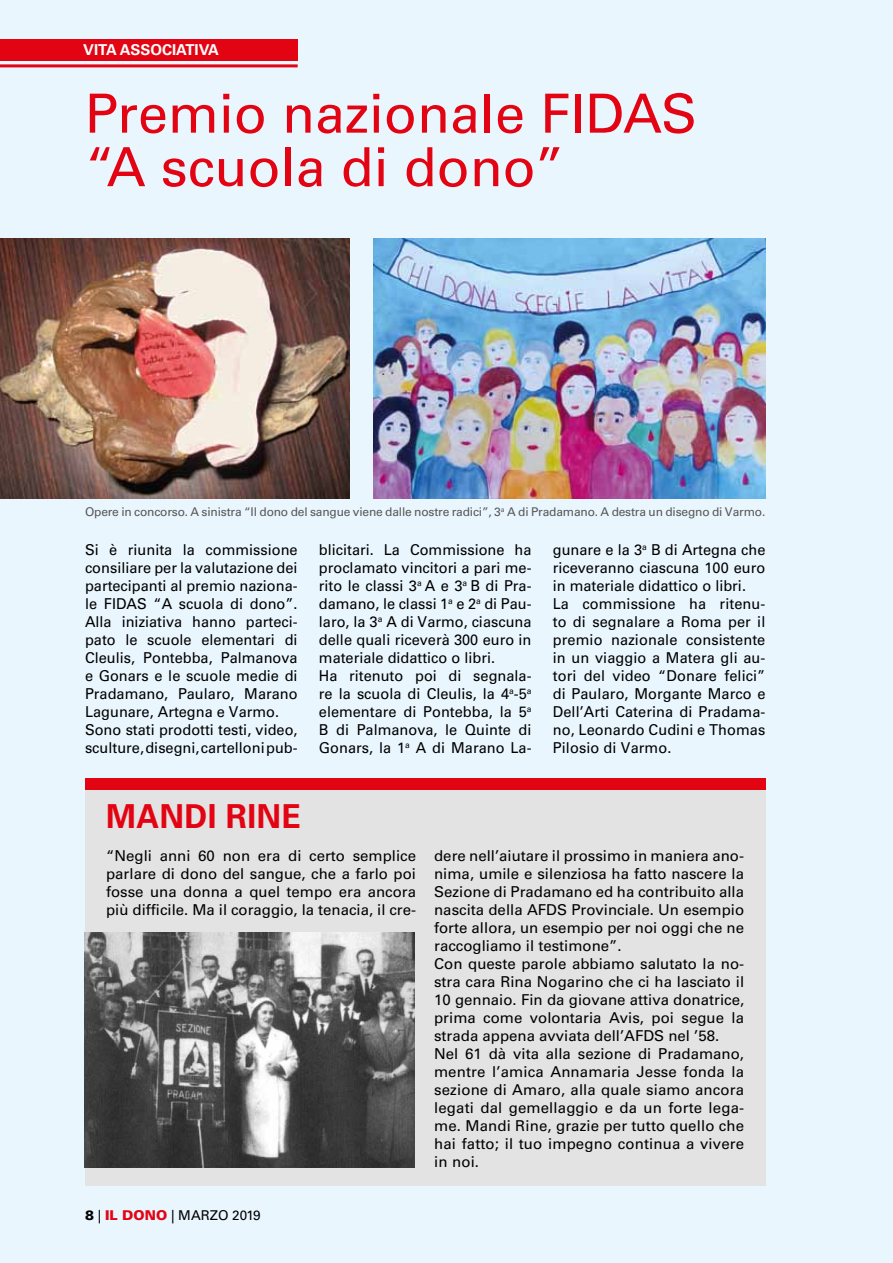
<style>
.page{position:relative;width:893px;height:1263px;background:#eaf6fe}
.page>*{position:absolute;margin:0;border:0;box-sizing:border-box;transform-origin:0 0}
.t1{font:54px/53.6px "Univers LT Std";color:#e30413}
.t2{font:700 33px "Univers LT Std";color:#e30413;scale:.96 1}
.t3{font:15px/18px "Univers LT Std";color:#000}
.t4{font:700 15px "Univers LT Std";color:#fff}
.t5{font:13.5px "Univers LT Std";color:#000}
.t6{font:12px "Univers LT Std";letter-spacing:-.015em;color:#575756}
.s1{font-weight:900}
.s2{font-weight:900;color:#e30413}
</style>
<div class="page">
<hr style="left:0;top:64px;width:298px;height:3px;background:#e30413">
<div style="left:0;top:39px;width:298px;height:22px;background:#e30413"></div>
<div style="left:85px;top:780px;width:680px;height:405px;background:#e3e3e3"></div>
<img style="left:85px;top:933px;width:329px;height:235px">
<div style="left:85px;top:778px;width:680px;height:12px;background:#e30413"></div>
<img style="left:373px;top:239px;width:392px;height:259px">
<img style="left:0;top:239px;width:349px;height:259px">
<p class="t4" style="left:83px;top:41px;width:137px">VITA ASSOCIATIVA</p>
<h1 class="t1" style="left:85px;top:87px;width:613px">Premio nazionale FIDAS “A scuola di dono”</h1>
<p class="t6" style="left:85px;top:504px;width:682px">Opere in concorso. A sinistra “Il dono del sangue viene dalle nostre radici”, 3<sup>a</sup> A di Pradamano. A destra un disegno di Varmo.</p>
<p class="t3" style="left:85px;top:540px;width:214px">Si è riunita la commissione consiliare per la valutazione dei partecipanti al premio naziona&shy;le FIDAS “A scuola di dono”.<br>Alla iniziativa hanno parteci&shy;pato le scuole elementari di<br>Cleulis, Pontebba, Palmanova e Gonars e le scuole medie di<br>Pradamano, Paularo, Marano<br>Lagunare, Artegna e Varmo.<br>Sono stati prodotti testi, video, sculture, disegni, cartelloni pub-</p>
<p class="t3" style="left:319px;top:540px;width:214px">blicitari. La Commissione ha proclamato vincitori a pari me&shy;rito le classi 3<sup>a</sup> A e 3<sup>a</sup> B di Pra&shy;damano, le classi 1<sup>a</sup> e 2<sup>a</sup> di Pau&shy;laro, la 3<sup>a</sup> A di Varmo, ciascuna delle quali riceverà 300 euro in materiale didattico o libri.<br>Ha ritenuto poi di segnala&shy;re la scuola di Cleulis, la 4<sup>a</sup>-5<sup>a </sup>elementare di Pontebba, la 5<sup>a<br></sup>B di Palmanova, le Quinte di<br>Gonars, la 1<sup>a</sup> A di Marano La-</p>
<p class="t3" style="left:553px;top:540px;width:214px">gunare e la 3<sup>a</sup> B di Artegna che riceveranno ciascuna 100 euro in materiale didattico o libri.<br>La commissione ha ritenu&shy;to di segnalare a Roma per il premio nazionale consistente in un viaggio a Matera gli au&shy;tori del video “Donare felici” di Paularo, Morgante Marco e<br>Dell’Arti Caterina di Pradama&shy;no, Leonardo Cudini e Thomas<br>Pilosio di Varmo.</p>
<h2 class="t2" style="left:106px;top:797px;width:53px">MANDI</h2>
<h2 class="t2" style="left:226px;top:797px;width:41px">RINE</h2>
<p class="t3" style="left:106px;top:846px;width:311px;text-align:justify">“Negli anni 60 non era di certo semplice parlare di dono del sangue, che a farlo poi fosse una donna a quel tempo era ancora più difficile. Ma il coraggio, la tenacia, il cre-</p>
<p class="t3" style="left:434px;top:846px;width:312px">dere nell’aiutare il prossimo in maniera ano&shy;nima, umile e silenziosa ha fatto nascere la Sezione di Pradamano ed ha contribuito alla nascita della AFDS Provinciale. Un esempio forte allora, un esempio per noi oggi che ne raccogliamo il testimone”.<br>Con queste parole abbiamo salutato la no&shy;stra cara Rina Nogarino che ci ha lasciato il 10 gennaio. Fin da giovane attiva donatrice, prima come volontaria Avis, poi segue la strada appena avviata dell’AFDS nel ’58.<br>Nel 61 dà vita alla sezione di Pradamano, mentre l’amica Annamaria Jesse fonda la sezione di Amaro, alla quale siamo ancora legati dal gemellaggio e da un forte lega&shy;me. Mandi Rine, grazie per tutto quello che hai fatto; il tuo impegno continua a vivere in noi.</p>
<p class="t5" style="left:85px;top:1207px;width:177px"><span class="s1">8</span> | <span class="s2">IL DONO</span> | MARZO 2019</p>
</div>
